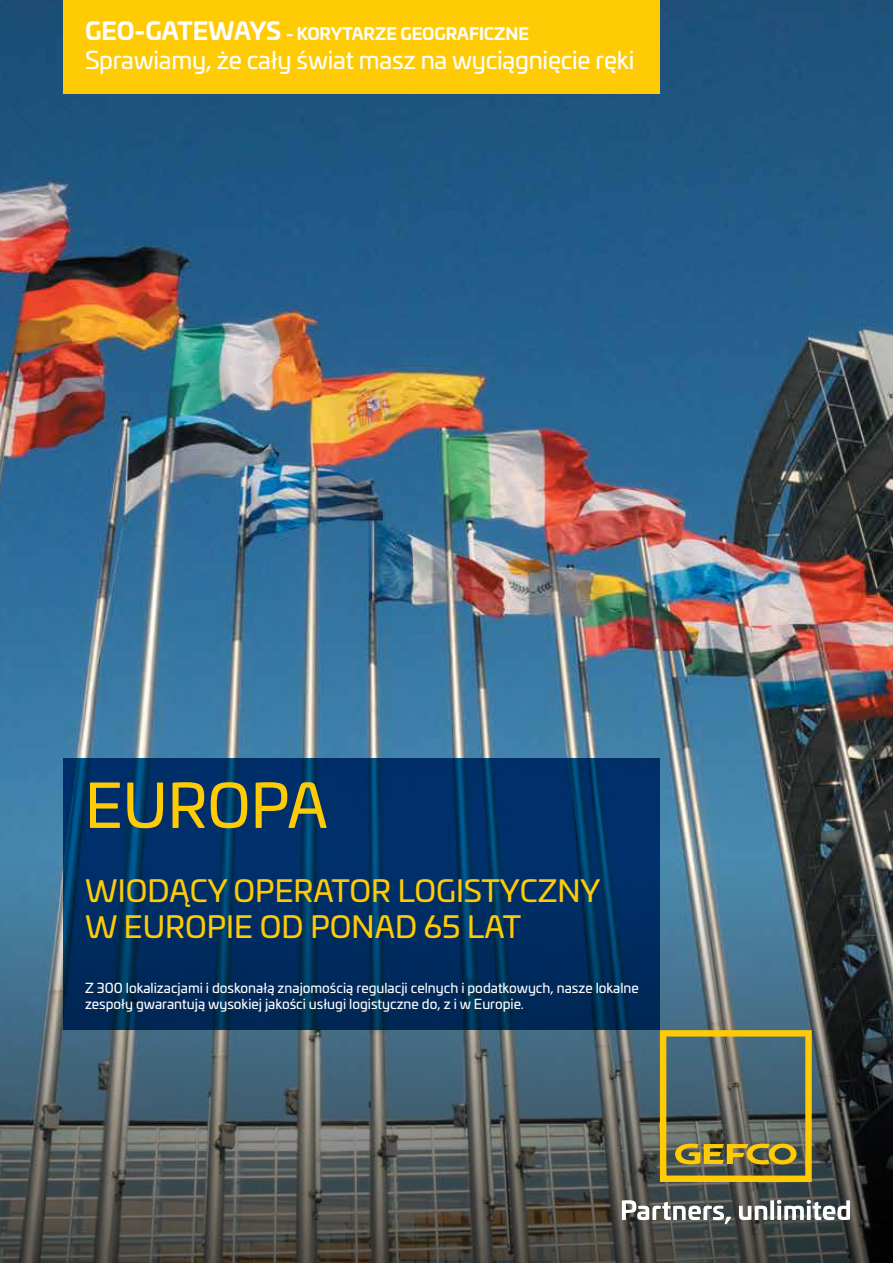
<style>
.page{position:relative;width:893px;height:1263px;background:#fff}
.page>*{position:absolute;margin:0;border:0;box-sizing:border-box;transform-origin:0 0}
.t1{font:60px "Univia Pro";color:#ffcb05}
.t2{font:30px/36px "Univia Pro";color:#ffcb05}
.t3{font:24px "Univia Pro";letter-spacing:-.01em;color:#fff}
.t4{font:700 16.5px "Univia Pro";color:#fff}
.t5{font:13.5px/16.2px "Univia Pro";color:#fff}
.s1{font-size:24px}
</style>
<div class="page">
<img style="left:0;top:0;width:893px;height:859px">
<svg style="left:0;top:859px;width:893px;height:404px;background:#505d61"></svg>
<svg style="left:660px;top:1030px;width:152px;height:152px;background:#757954"></svg>
<svg style="left:622px;top:1200px;width:109px;height:24px"></svg>
<svg style="left:739px;top:1206px;width:28px;height:14px"></svg>
<svg style="left:770px;top:1200px;width:4px;height:20px"></svg>
<svg style="left:777px;top:1200px;width:73px;height:20px"></svg>
<svg style="left:64px;top:759px;width:596px;height:271px;background:#002f62"></svg>
<div style="left:64px;top:0;width:596px;height:94px;background:#ffcb05"></div>
<p class="t4" style="left:85px;top:21px;width:446px"><span class="s1">GEO-GATEWAYS</span> - KORYTARZE GEOGRAFICZNE</p>
<h3 class="t3" style="left:85px;top:42px;width:551px">Sprawiamy, że cały świat masz na wyciągnięcie ręki</h3>
<h1 class="t1" style="left:85px;top:761px;width:244px">EUROPA</h1>
<h2 class="t2" style="left:85px;top:871px;width:517px">WIODĄCY OPERATOR LOGISTYCZNY<br>W EUROPIE OD PONAD 65 LAT</h2>
<p class="t5" style="left:85px;top:979px;width:555px">Z 300 lokalizacjami i doskonałą znajomością regulacji celnych i podatkowych, nasze lokalne zespoły gwarantują wysokiej jakości usługi logistyczne do, z i w Europie.</p>
</div>
